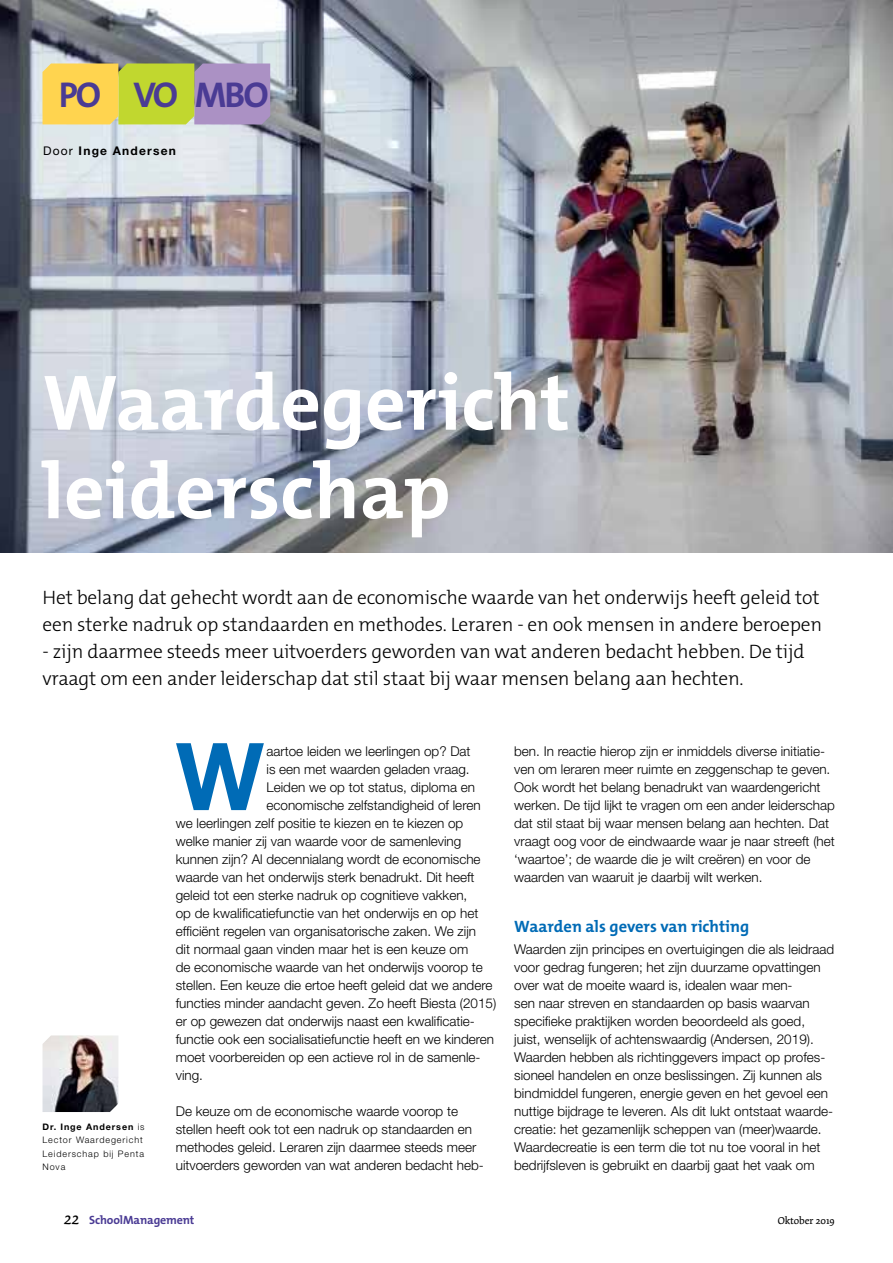
<style>
.page{position:relative;width:893px;height:1263px;background:#fff}
.page>*{position:absolute;margin:0;border:0;box-sizing:border-box;transform-origin:0 0}
.t1{font:700 93.6px "Helvetica Neue LT Std";color:#006bb6}
.t2{font:700 79.5px/88.5px "The Mix B W7";color:#fff}
.t3{font:700 36px "The Mix B W7";letter-spacing:-.06em;color:#4a3b94}
.t4{font:300 19.5px/27px "The Mix B W3";letter-spacing:-.01em;color:#000}
.t5{font:700 16.5px "The Mix B W7";color:#006bb6}
.t6{font:300 13.5px/18px "Helvetica Neue LT Std";color:#000}
.t7{font:700 12px "The Mix B W7";letter-spacing:-.01em;color:#4a3b94}
.t8{font:700 12px "Helvetica Neue LT Std";letter-spacing:.1em;color:#000}
.t9{font:10.5px "Dolly";color:#000}
.t10{font:300 9px/13.5px "Helvetica Neue LT Std";letter-spacing:.1em;color:#000}
.s1{font-weight:400}
.s2{font-weight:700}
.s3{font-family:"Dolly";font-weight:400;font-style:italic;font-size:18px;color:#000}
</style>
<div class="page">
<img style="left:43px;top:1035px;width:75px;height:77px">
<img style="left:0;top:0;width:893px;height:553px">
<svg style="left:43px;top:63px;width:227px;height:61px;background:#cdbe6c"></svg>
<h3 class="t3" style="left:59px;top:72px;width:211px">PO VO MBO</h3>
<p class="t8" style="left:43px;top:143px;width:134px"><span class="s1">Door</span> Inge Andersen</p>
<h2 class="t2" style="left:43px;top:359px;width:529px">Waardegericht leiderschap</h2>
<h3 class="t4" style="left:43px;top:584px;width:781px">Het belang dat gehecht wordt aan de economische waarde van het onderwijs heeft geleid tot een sterke nadruk op standaarden en methodes. Leraren - en ook mensen in andere beroepen</h3>
<h3 class="t4" style="left:43px;top:638px;width:763px">- zijn daarmee steeds meer uitvoerders geworden van wat anderen bedacht hebben. De tijd vraagt om een ander leiderschap dat stil staat bij waar mensen belang aan hechten.</h3>
<p class="t10" style="left:43px;top:1119px;width:104px"><span class="s2">Dr. Inge Andersen</span> is<br>Lector Waardegericht<br>Leiderschap bij Penta<br>Nova</p>
<h1 class="t1" style="left:176px;top:719px;width:90px">W</h1>
<p class="t6" style="left:267px;top:742px;width:206px">aartoe leiden we leerlingen op? Dat</p>
<p class="t6" style="left:267px;top:760px;width:205px">is een met waarden geladen vraag.</p>
<p class="t6" style="left:267px;top:778px;width:210px">Leiden we op tot status, diploma en</p>
<p class="t6" style="left:267px;top:796px;width:216px">economische zelfstandigheid of leren</p>
<p class="t6" style="left:176px;top:814px;width:289px">we leerlingen zelf positie te kiezen en te kiezen op</p>
<p class="t6" style="left:176px;top:832px;width:287px">welke manier zij van waarde voor de samenleving</p>
<p class="t6" style="left:176px;top:850px;width:306px">kunnen zijn? Al decennialang wordt de economische</p>
<p class="t6" style="left:176px;top:868px;width:300px">waarde van het onderwijs sterk benadrukt. Dit heeft</p>
<p class="t6" style="left:176px;top:886px;width:293px">geleid tot een sterke nadruk op cognitieve vakken,</p>
<p class="t6" style="left:176px;top:904px;width:304px">op de kwalificatiefunctie van het onderwijs en op het</p>
<p class="t6" style="left:176px;top:922px;width:302px">efficiënt regelen van organisatorische zaken. We zijn</p>
<p class="t6" style="left:176px;top:940px;width:294px">dit normaal gaan vinden maar het is een keuze om</p>
<p class="t6" style="left:176px;top:958px;width:309px">de economische waarde van het onderwijs voorop te</p>
<p class="t6" style="left:176px;top:976px;width:318px">stellen. Een keuze die ertoe heeft geleid dat we andere</p>
<p class="t6" style="left:176px;top:994px;width:322px">functies minder aandacht geven. Zo heeft Biesta (2015)</p>
<p class="t6" style="left:176px;top:1012px;width:301px">er op gewezen dat onderwijs naast een kwalificatie-</p>
<p class="t6" style="left:176px;top:1030px;width:320px">functie ook een socialisatiefunctie heeft en we kinderen</p>
<p class="t6" style="left:176px;top:1048px;width:306px">moet voorbereiden op een actieve rol in de samenle-</p>
<p class="t6" style="left:176px;top:1066px;width:29px">ving.</p>
<p class="t6" style="left:176px;top:1102px;width:310px">De keuze om de economische waarde voorop te stellen heeft ook tot een nadruk op standaarden en methodes geleid. Leraren zijn daarmee steeds meer uitvoerders geworden van wat anderen bedacht heb-</p>
<p class="t6" style="left:514px;top:742px;width:322px">ben. In reactie hierop zijn er inmiddels diverse initiatie&shy;ven om leraren meer ruimte en zeggenschap te geven.<br>Ook wordt het belang benadrukt van waardengericht werken. De tijd lijkt te vragen om een ander leiderschap dat stil staat bij waar mensen belang aan hechten. Dat vraagt oog voor de eindwaarde waar je naar streeft (het ‘waartoe’; de waarde die je wilt creëren) en voor de waarden van waaruit je daarbij wilt werken.</p>
<p class="t5" style="left:514px;top:915px;width:237px">Waarden als gevers van richting</p>
<p class="t6" style="left:514px;top:940px;width:322px">Waarden zijn principes en overtuigingen die als leidraad voor gedrag fungeren; het zijn duurzame opvattingen over wat de moeite waard is, idealen waar men-<br>sen naar streven en standaarden op basis waarvan specifieke praktijken worden beoordeeld als goed, juist, wenselijk of achtenswaardig (Andersen, 2019).<br>Waarden hebben als richtinggevers impact op profes&shy;sioneel handelen en onze beslissingen. Zij kunnen als bindmiddel fungeren, energie geven en het gevoel een nuttige bijdrage te leveren. Als dit lukt ontstaat waarde&shy;creatie: het gezamenlijk scheppen van (meer)waarde.<br>Waardecreatie is een term die tot nu toe vooral in het bedrijfsleven is gebruikt en daarbij gaat het vaak om</p>
<p class="t7" style="left:64px;top:1212px;width:132px"><span class="s3">22</span> SchoolManagement</p>
<p class="t9" style="left:778px;top:1214px;width:59px">Oktober 2019</p>
</div>
